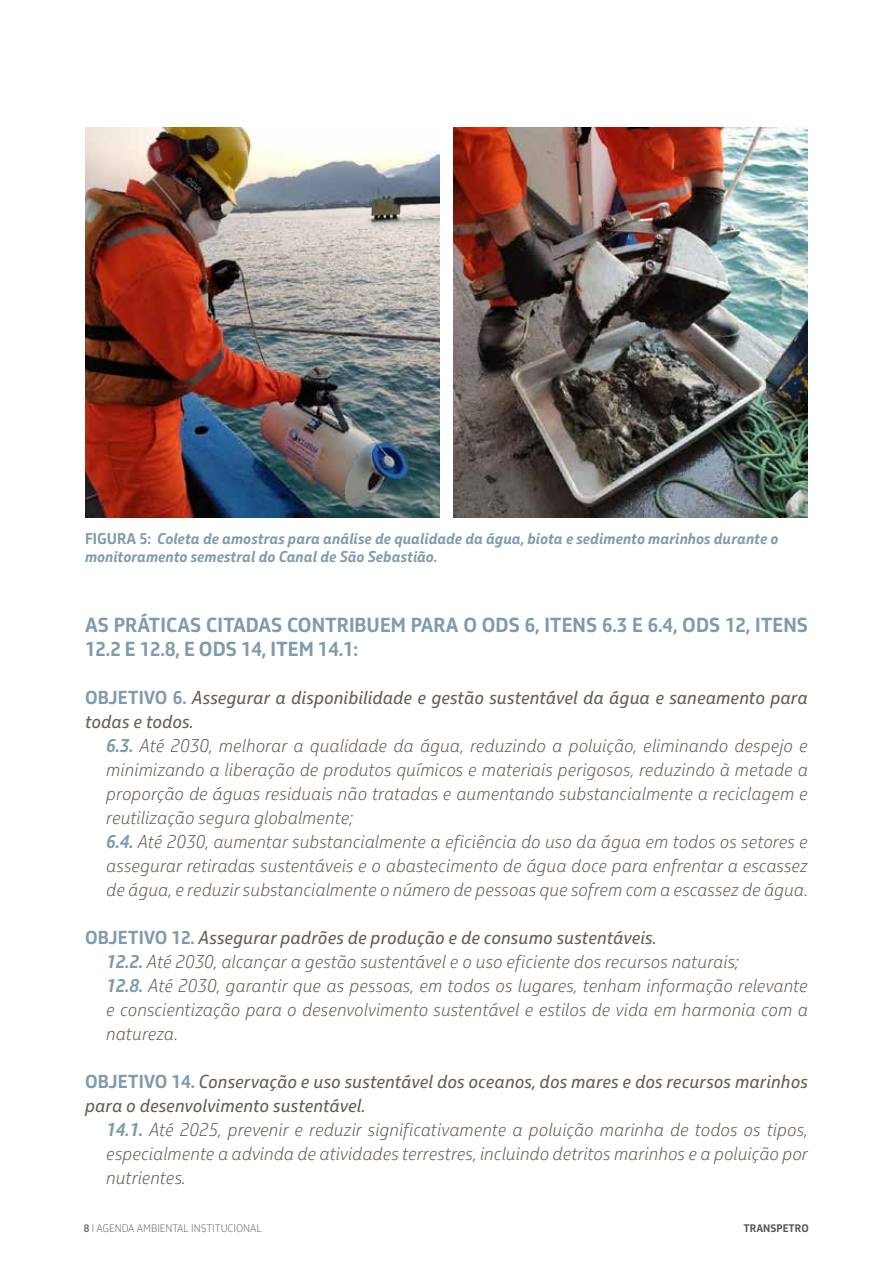
<style>
.page{position:relative;width:893px;height:1263px;background:#fff}
.page>*{position:absolute;margin:0;border:0;box-sizing:border-box;transform-origin:0 0}
.t1{font:700 19.5px/24px "Petrobras Sans";color:#809bab}
.t2{font:italic 300 18px/24px "Petrobras Sans";color:#685e55}
.t3{font:italic 18px/24px "Petrobras Sans";color:#685e55}
.t4{font:italic 700 15px/18px "Petrobras Sans";color:#809bab}
.t5{font:300 10.5px "Petrobras Sans";color:#706f6f}
.t6{font:700 10.5px "Petrobras Sans";color:#575756}
.s1{font-style:normal}
.s2{font-weight:700;font-style:normal;color:#809bab}
.s3{font-weight:700;color:#809bab}
.s4{font-weight:400}
.s5{font-weight:700}
</style>
<div class="page">
<img style="left:85px;top:128px;width:355px;height:389px">
<img style="left:453px;top:128px;width:355px;height:389px">
<p class="t4" style="left:85px;top:529px;width:695px"><span class="s1">FIGURA 5:</span> Coleta de amostras para análise de qualidade da água, biota e sedimento marinhos durante o monitoramento semestral do Canal de São Sebastião.</p>
<p class="t1" style="left:85px;top:612px;width:724px">AS PRÁTICAS CITADAS CONTRIBUEM PARA O ODS 6, ITENS 6.3 E 6.4, ODS 12, ITENS<br>12.2 E 12.8, E ODS 14, ITEM 14.1:</p>
<p class="t3" style="left:85px;top:685px;width:724px"><span class="s2">OBJETIVO 6.</span> Assegurar a disponibilidade e gestão sustentável da água e saneamento para todas e todos.</p>
<p class="t2" style="left:106px;top:733px;width:703px"><span class="s3">6.3.</span> Até 2030, melhorar a qualidade da água, reduzindo a poluição, eliminando despejo e minimizando a liberação de produtos químicos e materiais perigosos, reduzindo à metade a proporção de águas residuais não tratadas e aumentando substancialmente a reciclagem e reutilização segura globalmente;<br><span class="s3">6.4.</span> Até 2030, aumentar substancialmente a eficiência do uso da água em todos os setores e assegurar retiradas sustentáveis e o abastecimento de água doce para enfrentar a escassez de água, e reduzir substancialmente o número de pessoas que sofrem com a escassez de água.</p>
<p class="t2" style="left:106px;top:925px;width:703px;text-indent:-21px"><span class="s2">OBJETIVO 12.</span> <span class="s4">Assegurar padrões de produção e de consumo sustentáveis.<br></span><span class="s3">12.2.</span> Até 2030, alcançar a gestão sustentável e o uso eficiente dos recursos naturais;<br><span class="s3">12.8.</span> Até 2030, garantir que as pessoas, em todos os lugares, tenham informação relevante e conscientização para o desenvolvimento sustentável e estilos de vida em harmonia com a natureza.</p>
<p class="t3" style="left:85px;top:1069px;width:724px"><span class="s2">OBJETIVO 14.</span> Conservação e uso sustentável dos oceanos, dos mares e dos recursos marinhos para o desenvolvimento sustentável.</p>
<p class="t2" style="left:106px;top:1117px;width:703px;text-align:justify"><span class="s3">14.1.</span> Até 2025, prevenir e reduzir significativamente a poluição marinha de todos os tipos, especialmente a advinda de atividades terrestres, incluindo detritos marinhos e a poluição por nutrientes.</p>
<p class="t5" style="left:84px;top:1222px;width:180px"><span class="s5">8</span> | AGENDA AMBIENTAL INSTITUCIONAL</p>
<p class="t6" style="left:743px;top:1221px;width:67px">TRANSPETRO</p>
</div>
